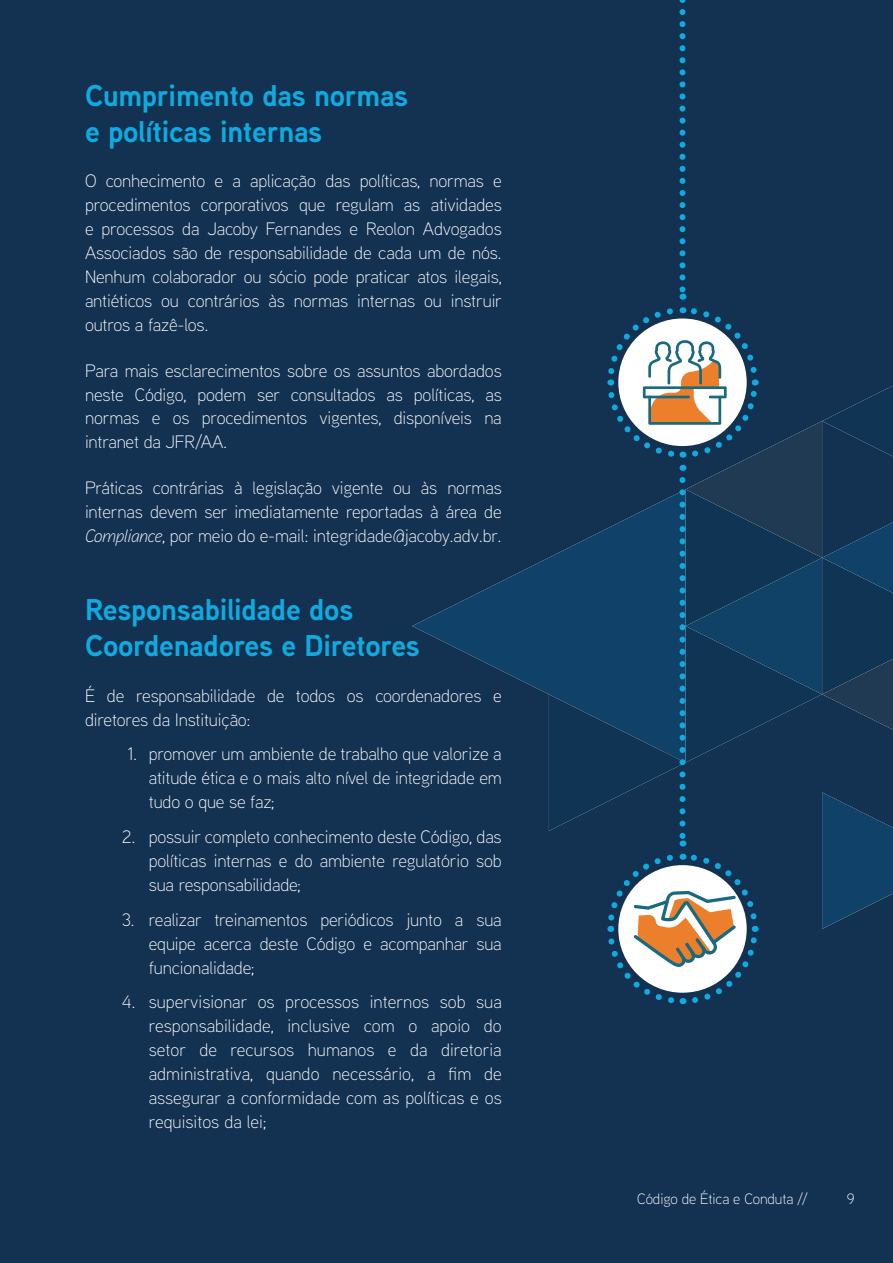
<style>
.page{position:relative;width:893px;height:1263px;background:#133151}
.page>*{position:absolute;margin:0;border:0;box-sizing:border-box;transform-origin:0 0}
.t1{font:700 30px/36px "Aaux Next";letter-spacing:-.01em;color:#0faadf}
.t2{font:300 18px/24px "Aaux Next";letter-spacing:-.01em;color:#fff;text-align:justify}
.t3{font:300 15px "Aaux Next";letter-spacing:-.01em;color:#fff}
.s1{font-style:italic}
</style>
<div class="page">
<svg style="left:412px;top:489px;width:137px;height:274px;background:#123557"></svg>
<svg style="left:549px;top:0;width:344px;height:1007px;background:#274663"></svg>
<h1 class="t1" style="left:85px;top:77px;width:325px">Cumprimento das normas e políticas internas</h1>
<p class="t2" style="left:85px;top:168px;width:419px">O conhecimento e a aplicação das políticas, normas e procedimentos corporativos que regulam as atividades e processos da Jacoby Fernandes e Reolon Advogados Associados são de responsabilidade de cada um de nós.<br>Nenhum colaborador ou sócio pode praticar atos ilegais, antiéticos ou contrários às normas internas ou instruir outros a fazê-los.</p>
<p class="t2" style="left:85px;top:357px;width:418px">Para mais esclarecimentos sobre os assuntos abordados neste Código, podem ser consultados as políticas, as normas e os procedimentos vigentes, disponíveis na intranet da JFR/AA.</p>
<p class="t2" style="left:85px;top:475px;width:418px">Práticas contrárias à legislação vigente ou às normas internas devem ser imediatamente reportadas à área de <span class="s1">Compliance</span>, por meio do e-mail: integridade@jacoby.adv.br.</p>
<h1 class="t1" style="left:85px;top:591px;width:336px">Responsabilidade dos<br>Coordenadores e Diretores</h1>
<p class="t2" style="left:85px;top:683px;width:418px">É de responsabilidade de todos os coordenadores e diretores da Instituição:</p>
<p class="t2" style="left:149px;top:741px;width:354px;text-indent:-21px">1. promover um ambiente de trabalho que valorize a atitude ética e o mais alto nível de integridade em tudo o que se faz;</p>
<p class="t2" style="left:149px;top:824px;width:354px;text-indent:-27px">2. possuir completo conhecimento deste Código, das políticas internas e do ambiente regulatório sob sua responsabilidade;</p>
<p class="t2" style="left:149px;top:906px;width:354px;text-indent:-27px">3. realizar treinamentos periódicos junto a sua equipe acerca deste Código e acompanhar sua funcionalidade;</p>
<p class="t2" style="left:149px;top:989px;width:354px;text-indent:-27px">4. supervisionar os processos internos sob sua responsabilidade, inclusive com o apoio do setor de recursos humanos e da diretoria administrativa, quando necessário, a fim de assegurar a conformidade com as políticas e os requisitos da lei;</p>
<p class="t3" style="left:637px;top:1189px;width:172px">Código de Ética e Conduta //</p>
<p class="t3" style="left:847px;top:1189px;width:9px">9</p>
</div>
